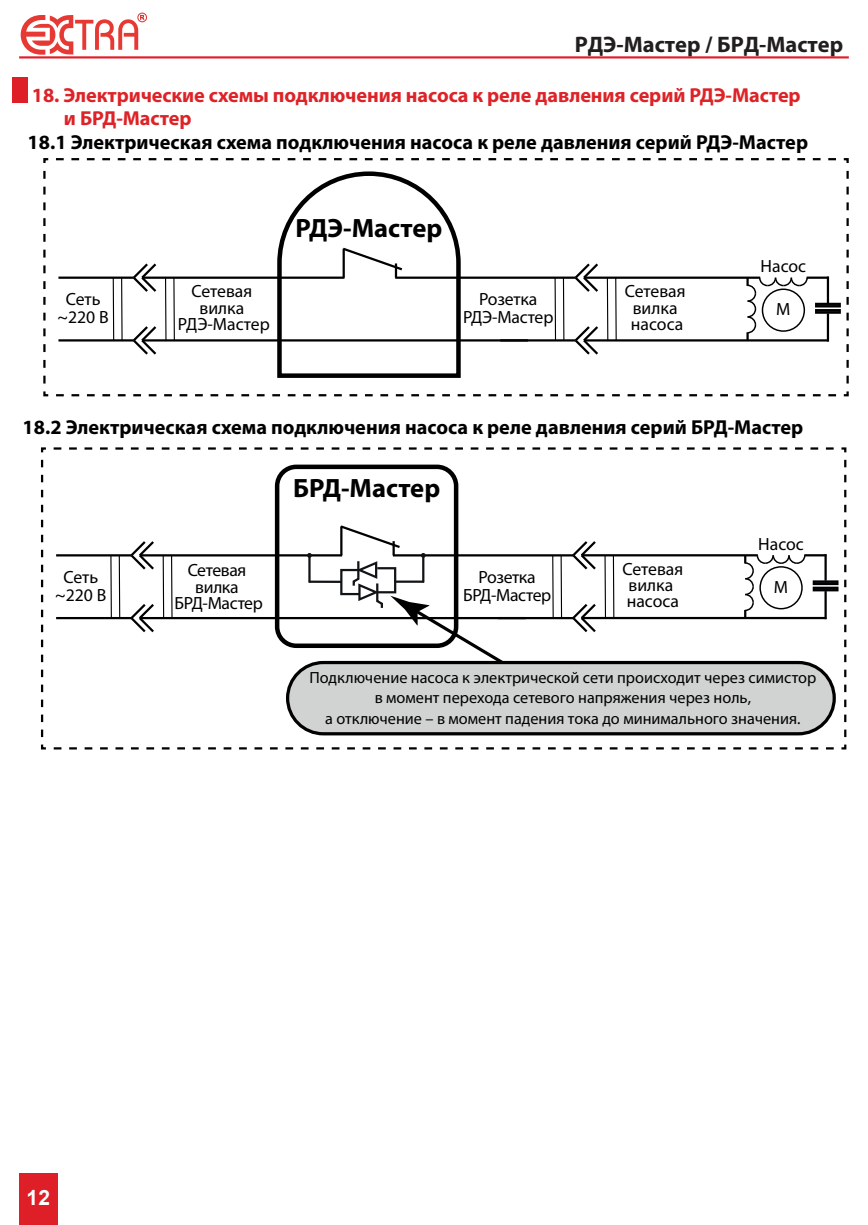
<style>
.page{position:relative;width:868px;height:1225px;background:#fff}
.page>*{position:absolute;margin:0;border:0;box-sizing:border-box;transform-origin:0 0}
.t1{font:700 26.55px "Myriad Pro";color:#000001}
.t2{font:700 22.5px "Myriad Pro";color:#211e1e}
.t3{font:700 20.93px "Arial";color:#fff}
.t4{font:700 20.25px "Myriad Pro";color:#000001}
.t5{font:700 20.25px/22.5px "Myriad Pro";letter-spacing:-.005em;color:#dd2327}
.t6{font:17.78px/16.2px "Myriad Pro";letter-spacing:-.005em;color:#000001;text-align:center}
.t7{font:16.2px/20.2px "Myriad Pro";color:#000001;text-align:center}
</style>
<div class="page">
<div style="left:12px;top:77px;width:16px;height:26px;background:#de1f27"></div>
<svg style="left:41px;top:447px;width:806px;height:303px"></svg>
<svg style="left:43px;top:158px;width:806px;height:239px"></svg>
<div style="left:19px;top:1174px;width:38px;height:51px;background:#de1f27"></div>
<svg style="left:21px;top:13px;width:126px;height:42px"></svg>
<hr style="left:19px;top:56px;width:829px;height:2px;background:#de1f27">
<h2 class="t2" style="left:574px;top:30px;width:270px">РДЭ-Мастер / БРД-Мастер</h2>
<p class="t5" style="left:64px;top:83px;width:738px;text-indent:-32px">18. Электрические схемы подключения насоса к реле давления серий РДЭ-Мастер и БРД-Мастер</p>
<p class="t4" style="left:28px;top:129px;width:781px">18.1 Электрическая схема подключения насоса к реле давления серий РДЭ-Мастер</p>
<h1 class="t1" style="left:295px;top:211px;width:148px">РДЭ-Мастер</h1>
<p class="t6" style="left:760px;top:258px;width:47px">Насос</p>
<p class="t6" style="left:624px;top:283px;width:62px">Сетевая вилка насоса</p>
<p class="t6" style="left:178px;top:283px;width:93px">Сетевая вилка<br>РДЭ-Мастер</p>
<p class="t6" style="left:58px;top:290px;width:53px;line-height:17.8px">Сеть ~220 В</p>
<p class="t6" style="left:776px;top:301px;width:16px">М</p>
<p class="t6" style="left:463px;top:290px;width:92px;line-height:17.8px">Розетка<br>РДЭ-Мастер</p>
<p class="t4" style="left:23px;top:414px;width:782px">18.2 Электрическая схема подключения насоса к реле давления серий БРД-Мастер</p>
<h1 class="t1" style="left:293px;top:470px;width:149px">БРД-Мастер</h1>
<p class="t6" style="left:758px;top:535px;width:47px">Насос</p>
<p class="t6" style="left:622px;top:560px;width:62px;text-align:left">Сетевая вилка насоса</p>
<p class="t6" style="left:175px;top:562px;width:90px">Сетевая вилка<br>БРД-Мастер</p>
<p class="t6" style="left:55px;top:568px;width:53px;line-height:17.8px">Сеть ~220 В</p>
<p class="t6" style="left:773px;top:578px;width:16px">М</p>
<p class="t6" style="left:463px;top:568px;width:90px;line-height:17.8px">Розетка<br>БРД-Мастер</p>
<p class="t3" style="left:27px;top:1182px;width:25px">12</p>
<p class="t7" style="left:309px;top:667px;width:508px">Подключение насоса к электрической сети происходит через симистор в момент перехода сетевого напряжения через ноль,<br>а отключение – в момент падения тока до минимального значения.</p>
</div>
